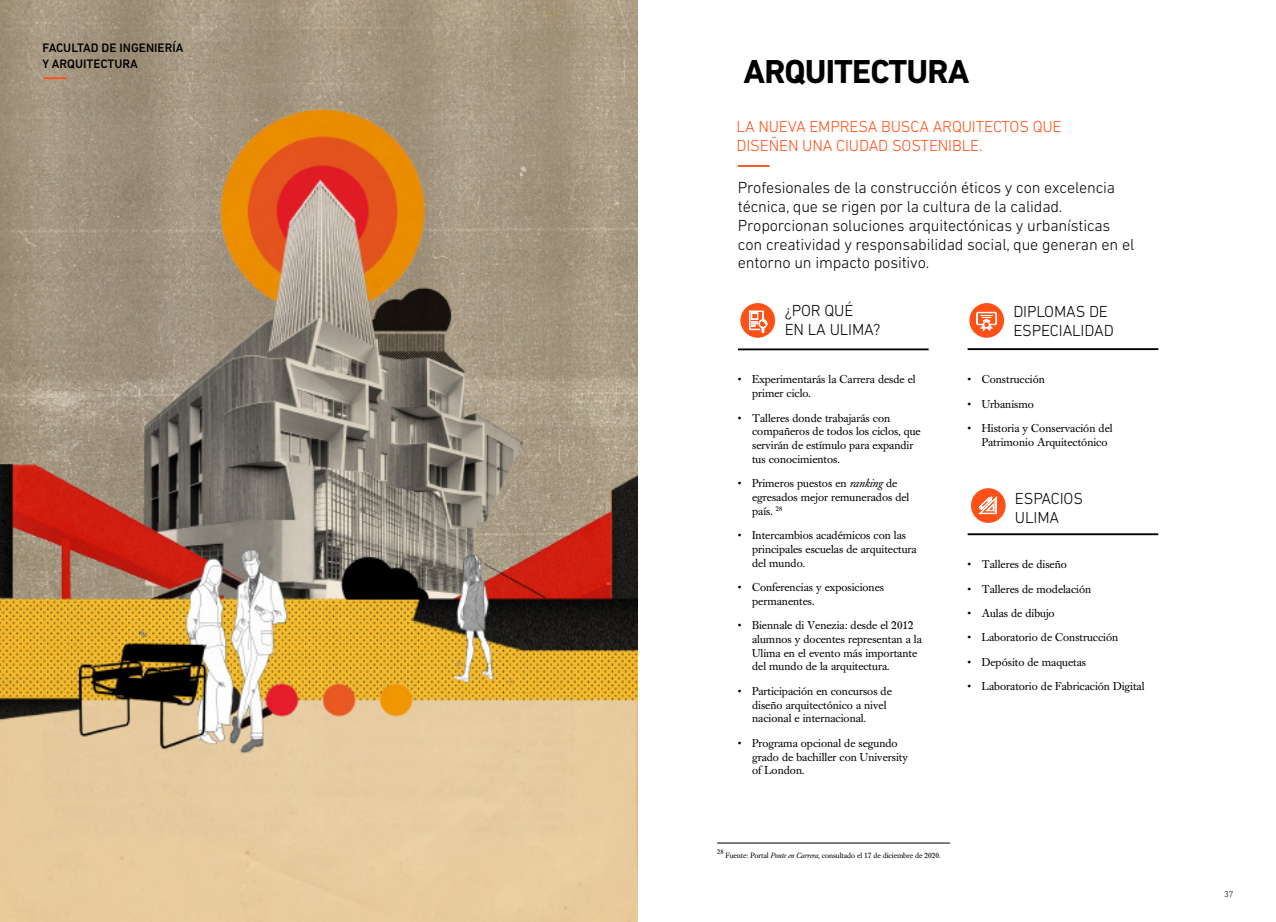
<style>
.page{position:relative;width:1276px;height:922px;background:#fff}
.page>*{position:absolute;margin:0;border:0;box-sizing:border-box;transform-origin:0 0}
.t1{font:700 33.75px "DIN Next LT Pro";letter-spacing:-.025em;color:#000}
.t2{font:300 16.25px/18.8px "DIN Next LT Pro";letter-spacing:-.01em;color:#000}
.t3{font:300 16.25px/18.8px "DIN Next LT Pro";letter-spacing:-.01em;color:#ff5117}
.t4{font:500 12.5px/16.2px "DIN Next LT Pro";color:#000}
.t5{font:11.25px/13.8px "Caslon Book BE";color:#000}
.t6{font:300 8.75px "DIN Next LT Pro";color:#000}
.t7{font:7.5px "Caslon Book BE";letter-spacing:-.01em;color:#000}
.t8{font:6.5px "Caslon Book BE";color:#000}
.s1{font-style:italic}
</style>
<div class="page">
<img style="left:0;top:0;width:638px;height:921px">
<svg style="left:969px;top:303px;width:35px;height:35px"></svg>
<div style="left:971px;top:488px;width:34px;height:34px;background:#ff5117;border-radius:50%"></div>
<svg style="left:976px;top:312px;width:20px;height:18px"></svg>
<svg style="left:979px;top:496px;width:17px;height:17px"></svg>
<hr style="left:738px;top:348px;width:190px;height:2px;background:#000">
<hr style="left:967px;top:533px;width:191px;height:2px;background:#000">
<hr style="left:967px;top:348px;width:191px;height:2px;background:#000">
<div style="left:740px;top:303px;width:35px;height:35px;background:#ff5117;border-radius:50%"></div>
<svg style="left:749px;top:311px;width:18px;height:21px"></svg>
<hr style="left:738px;top:165px;width:31px;height:2px;background:#ff5117">
<hr style="left:43px;top:77px;width:23px;height:2px;background:#ff5117">
<hr style="left:717px;top:842px;width:233px;height:1px;background:#000">
<p class="t4" style="left:43px;top:39px;width:143px">FACULTAD DE INGENIERÍA<br>Y ARQUITECTURA</p>
<h1 class="t1" style="left:743px;top:52px;width:227px">ARQUITECTURA</h1>
<h2 class="t3" style="left:736px;top:117px;width:326px">LA NUEVA EMPRESA BUSCA ARQUITECTOS QUE<br>DISEÑEN UNA CIUDAD SOSTENIBLE.</h2>
<p class="t2" style="left:738px;top:178px;width:398px">Profesionales de la construcción éticos y con excelencia técnica, que se rigen por la cultura de la calidad.<br>Proporcionan soluciones arquitectónicas y urbanísticas con creatividad y responsabilidad social, que generan en el entorno un impacto positivo.</p>
<h2 class="t2" style="left:784px;top:301px;width:97px">¿POR QUÉ<br>EN LA ULIMA?</h2>
<p class="t5" style="left:752px;top:373px;width:165px;text-indent:-14px">• Experimentarás la Carrera desde el primer ciclo.</p>
<p class="t5" style="left:752px;top:411px;width:170px;text-indent:-14px">• Talleres donde trabajarás con compañeros de todos los ciclos, que servirán de estímulo para expandir tus conocimientos.</p>
<p class="t5" style="left:752px;top:476px;width:159px;text-indent:-14px">• Primeros puestos en <span class="s1">ranking</span> de egresados mejor remunerados del país. <sup>28</sup></p>
<p class="t5" style="left:752px;top:528px;width:166px;text-indent:-14px">• Intercambios académicos con las principales escuelas de arquitectura del mundo.</p>
<p class="t5" style="left:752px;top:580px;width:133px;text-indent:-14px">• Conferencias y exposiciones permanentes.</p>
<p class="t5" style="left:752px;top:618px;width:171px;text-indent:-14px">• Biennale di Venezia: desde el 2012 alumnos y docentes representan a la Ulima en el evento más importante del mundo de la arquitectura.</p>
<p class="t5" style="left:752px;top:684px;width:141px;text-indent:-14px">• Participación en concursos de diseño arquitectónico a nivel nacional e internacional.</p>
<p class="t5" style="left:752px;top:736px;width:157px;text-indent:-14px">• Programa opcional de segundo grado de bachiller con University of London.</p>
<h2 class="t2" style="left:1013px;top:302px;width:102px">DIPLOMAS DE<br>ESPECIALIDAD</h2>
<p class="t5" style="left:967px;top:372px;width:79px">• Construcción</p>
<p class="t5" style="left:967px;top:397px;width:68px">• Urbanismo</p>
<p class="t5" style="left:982px;top:421px;width:132px;text-indent:-14px">• Historia y Conservación del<br>Patrimonio Arquitectónico</p>
<h2 class="t2" style="left:1015px;top:488px;width:70px">ESPACIOS<br>ULIMA</h2>
<p class="t5" style="left:967px;top:557px;width:101px">• Talleres de diseño</p>
<p class="t5" style="left:967px;top:582px;width:125px">• Talleres de modelación</p>
<p class="t5" style="left:967px;top:606px;width:89px">• Aulas de dibujo</p>
<p class="t5" style="left:967px;top:630px;width:152px">• Laboratorio de Construcción</p>
<p class="t5" style="left:967px;top:655px;width:120px">• Depósito de maquetas</p>
<p class="t5" style="left:967px;top:679px;width:178px">• Laboratorio de Fabricación Digital</p>
<p class="t8" style="left:717px;top:848px;width:8px">28</p>
<p class="t7" style="left:725px;top:850px;width:217px">Fuente: Portal <span class="s1">Ponte en Carrera</span>, consultado el 17 de diciembre de 2020.</p>
<p class="t6" style="left:1224px;top:888px;width:11px">37</p>
</div>
